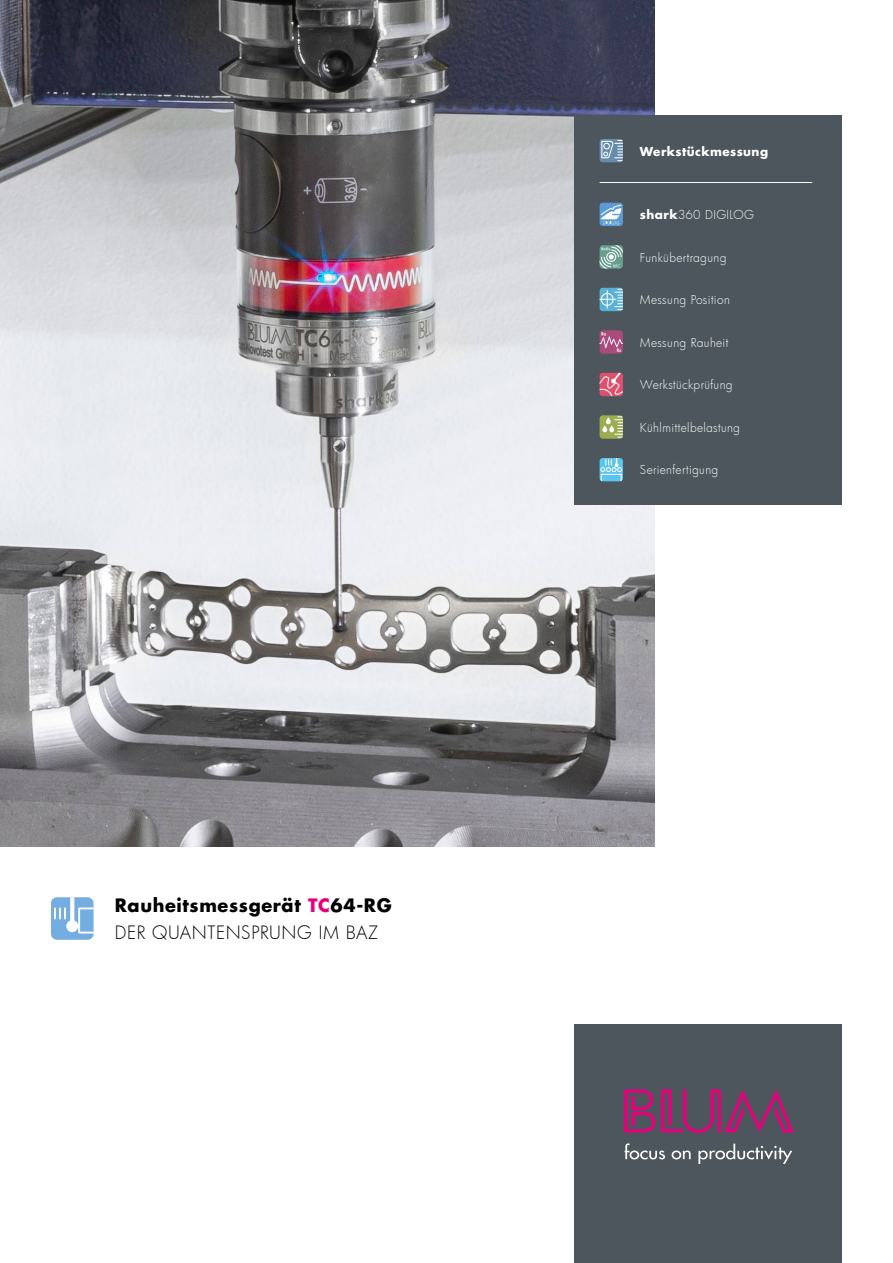
<style>
.page{position:relative;width:893px;height:1263px;background:#fff}
.page>*{position:absolute;margin:0;border:0;box-sizing:border-box;transform-origin:0 0}
.t1{font:700 18px/27px "Futura";letter-spacing:.035em;color:#000}
.t2{font:300 12px "Futura";letter-spacing:.035em;color:#fff}
.t3{font:700 12px "Futura";letter-spacing:.035em;color:#fff}
.s1{color:#e6007d}
.s2{font-weight:300}
.s3{font-weight:700}
</style>
<div class="page">
<div style="left:574px;top:1025px;width:268px;height:238px;background:#4c565c"></div>
<svg style="left:625px;top:1143px;width:40px;height:16px"></svg>
<svg style="left:672px;top:1150px;width:19px;height:9px"></svg>
<svg style="left:698px;top:1143px;width:94px;height:21px"></svg>
<svg style="left:624px;top:1089px;width:31px;height:43px"></svg>
<svg style="left:661px;top:1089px;width:133px;height:44px"></svg>
<img style="left:0;top:0;width:655px;height:846px">
<div style="left:51px;top:897px;width:43px;height:43px;background:#74addf;border-radius:6px"></div>
<svg style="left:54px;top:897px;width:40px;height:36px"></svg>
<div style="left:574px;top:115px;width:268px;height:390px;background:#4c565c"></div>
<div style="left:600px;top:139px;width:23px;height:23px;background:#658cab;border-radius:3px"></div>
<svg style="left:601px;top:140px;width:22px;height:21px"></svg>
<svg style="left:600px;top:245px;width:23px;height:24px"></svg>
<div style="left:600px;top:288px;width:23px;height:23px;background:#5bb1d5;border-radius:3px"></div>
<svg style="left:600px;top:289px;width:23px;height:21px"></svg>
<div style="left:600px;top:330px;width:23px;height:24px;background:#aa4b7c;border-radius:3px"></div>
<svg style="left:600px;top:332px;width:23px;height:20px"></svg>
<svg style="left:600px;top:203px;width:23px;height:23px"></svg>
<svg style="left:601px;top:205px;width:20px;height:19px"></svg>
<hr style="left:600px;top:182px;width:212px;height:1px;background:#fff">
<div style="left:600px;top:415px;width:23px;height:24px;background:#9cad51;border-radius:3px"></div>
<svg style="left:602px;top:416px;width:21px;height:22px"></svg>
<svg style="left:600px;top:458px;width:23px;height:23px"></svg>
<div style="left:601px;top:474px;width:21px;height:7px;background:#5bc5f2"></div>
<svg style="left:600px;top:458px;width:22px;height:14px"></svg>
<svg style="left:600px;top:373px;width:23px;height:23px"></svg>
<h1 class="t1" style="left:115px;top:892px;width:278px">Rauheitsmessgerät <span class="s1">TC</span>64-RG<br><span class="s2">DER QUANTENSPRUNG IM BAZ</span></h1>
<p class="t3" style="left:640px;top:143px;width:130px">Werkstückmessung</p>
<p class="t2" style="left:640px;top:207px;width:115px"><span class="s3">shark</span>360 DIGILOG</p>
<p class="t2" style="left:640px;top:249px;width:88px">Funkübertragung</p>
<p class="t2" style="left:640px;top:292px;width:91px">Messung Position</p>
<p class="t2" style="left:640px;top:334px;width:90px">Messung Rauheit</p>
<p class="t2" style="left:640px;top:377px;width:94px">Werkstückprüfung</p>
<p class="t2" style="left:640px;top:419px;width:102px">Kühlmittelbelastung</p>
<p class="t2" style="left:640px;top:462px;width:80px">Serienfertigung</p>
</div>
